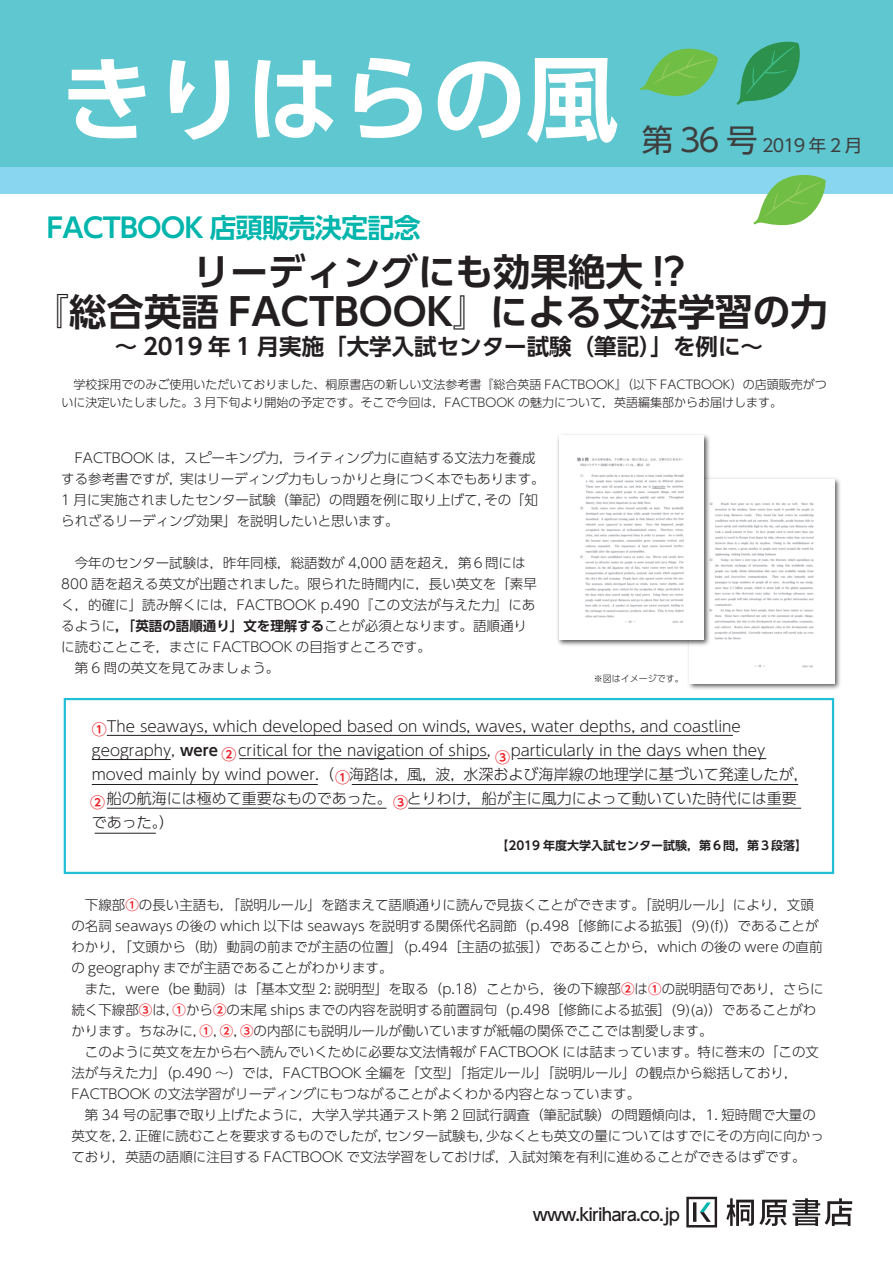
<style>
.page{position:relative;width:893px;height:1263px;background:#fff}
.page>*{position:absolute;margin:0;border:0;box-sizing:border-box;transform-origin:0 0}
.t1{font:700 93px "UD Shin Go Pro De";color:#fff}
.t2{font:700 37.5px/40.5px "UD Shin Go Pro De";color:#231f20;text-align:center}
.t3{font:31.5px "UD Shin Go Pro";color:#3e3e3f}
.t4{font:700 27px "UD Shin Go Pro De";letter-spacing:-.025em;color:#00b5ac}
.t5{font:700 22.5px "UD Shin Go Pro De";color:#231f20}
.t6{font:17.4px "UD Shin Go Pro";color:#3e3e3f}
.t7{font:500 16.8px "UD Shin Go Pro";letter-spacing:-.05em;color:#231f20}
.t8{font:300 15px/24px "UD Shin Go Pro";color:#231f20}
.t9{font:700 15px "UD Shin Go Pro De";color:#ee1d23}
.t10{font:300 13.5px/21px "UD Shin Go Pro";color:#231f20}
.t11{font:300 12px/18px "UD Shin Go Pro";color:#231f20}
.t12{font:700 12px "UD Shin Go Pro De";color:#231f20}
.t13{font:300 9px "UD Shin Go Pro";color:#231f20}
.s1{font-family:"UD Shin Go Pro De";font-weight:700}
.s2{font-family:"UD Shin Go Pro De";font-weight:700;color:#ee1d23}
</style>
<div class="page">
<div style="left:0;top:28px;width:893px;height:166px;background:#89d6f1"></div>
<div style="left:0;top:0;width:893px;height:166px;background:#5fc7cf"></div>
<svg style="left:686px;top:1197px;width:31px;height:30px"></svg>
<svg style="left:726px;top:1198px;width:126px;height:28px"></svg>
<svg style="left:640px;top:48px;width:78px;height:49px"></svg>
<svg style="left:736px;top:41px;width:64px;height:64px"></svg>
<svg style="left:753px;top:174px;width:73px;height:52px"></svg>
<img style="left:688px;top:478px;width:152px;height:211px">
<img style="left:690px;top:480px;width:144px;height:203px">
<img style="left:557px;top:434px;width:156px;height:214px">
<img style="left:559px;top:436px;width:145px;height:203px">
<hr style="left:107px;top:735px;width:626px;height:1px;background:#231f20">
<hr style="left:107px;top:808px;width:279px;height:1px;background:#231f20">
<hr style="left:239px;top:758px;width:249px;height:1px;background:#231f20">
<hr style="left:95px;top:833px;width:61px;height:1px;background:#231f20">
<hr style="left:517px;top:758px;width:249px;height:1px;background:#231f20">
<hr style="left:352px;top:784px;width:446px;height:1px;background:#231f20">
<hr style="left:408px;top:808px;width:393px;height:1px;background:#231f20">
<hr style="left:92px;top:784px;width:226px;height:1px;background:#231f20">
<div style="left:64px;top:698px;width:770px;height:176px;border:2px solid #23bfd7"></div>
<hr style="left:92px;top:759px;width:79px;height:1px;background:#231f20">
<h1 class="t1" style="left:60px;top:23px;width:560px">きりはらの風</h1>
<h3 class="t4" style="left:47px;top:206px;width:376px">FACTBOOK 店頭販売決定記念</h3>
<h3 class="t3" style="left:642px;top:114px;width:117px">第36号</h3>
<p class="t6" style="left:762px;top:131px;width:102px">2019 年 2 月</p>
<h2 class="t2" style="left:32px;top:250px;width:798px">リーディングにも効果絶大 !?<br>『総合英語 FACTBOOK』による文法学習の力</h2>
<h3 class="t5" style="left:115px;top:328px;width:650px">～ 2019 年 1 月実施「大学入試センター試験（筆記）」を例に～</h3>
<p class="t11" style="left:61px;top:375px;width:767px">　学校採用でのみご使用いただいておりました、桐原書店の新しい文法参考書『総合英語 FACTBOOK』（以下 FACTBOOK）の店頭販売がついに決定いたしました。3 月下旬より開始の予定です。そこで今回は，FACTBOOK の魅力について，英語編集部からお届けします。</p>
<p class="t10" style="left:61px;top:447px;width:485px">　FACTBOOK は，スピーキング力，ライティング力に直結する文法力を養成する参考書ですが，実はリーディング力もしっかりと身につく本でもあります。1 月に実施されましたセンター試験（筆記）の問題を例に取り上げて，その「知られざるリーディング効果」を説明したいと思います。</p>
<p class="t10" style="left:61px;top:552px;width:477px">　今年のセンター試験は，昨年同様，総語数が 4,000 語を超え，第６問には800 語を超える英文が出題されました。限られた時間内に，長い英文を「素早く，的確に」読み解くには，FACTBOOK p.490『この文法が与えた力』にあるように<span class="s1">，「英語の語順通り」文を理解する</span>ことが必須となります。語順通りに読むことこそ，まさに FACTBOOK の目指すところです。<br>　第 6 問の英文を見てみましょう。</p>
<p class="t13" style="left:594px;top:671px;width:91px">※図はイメージです。</p>
<p class="t8" style="left:92px;top:714px;width:651px;text-indent:15px">The seaways, which developed based on winds, waves, water depths, and coastline geography, <span class="s1">were</span></p>
<p class="t9" style="left:92px;top:717px;width:17px">①</p>
<p class="t8" style="left:92px;top:738px;width:718px;text-indent:419px">particularly in the days when they moved mainly by wind power.（ 海路は，風，波，水深および海岸線の地理学に基づいて発達したが，　船の航海には極めて重要なものであった。 とりわけ，船が主に風力によって動いていた時代には重要であった。）</p>
<p class="t12" style="left:496px;top:835px;width:312px">【2019 年度大学入試センター試験，第６問，第３段落】</p>
<p class="t8" style="left:238px;top:738px;width:254px">critical for the navigation of ships,</p>
<p class="t9" style="left:222px;top:742px;width:16px">②</p>
<p class="t9" style="left:495px;top:745px;width:16px">③</p>
<p class="t9" style="left:335px;top:765px;width:16px">①</p>
<p class="t9" style="left:90px;top:790px;width:16px">②</p>
<p class="t9" style="left:393px;top:790px;width:16px">③</p>
<p class="t10" style="left:71px;top:894px;width:754px">　下線部<span class="s2">①</span>の長い主語も，「説明ルール」を踏まえて語順通りに読んで見抜くことができます。「説明ルール」により，文頭の名詞 seaways の後の which 以下は seaways を説明する関係代名詞節（p.498［修飾による拡張］(9)(f)）であることがわかり，「文頭から（助）動詞の前までが主語の位置」（p.494［主語の拡張］）であることから，which の後の were の直前の geography までが主語であることがわかります。<br>　また，were（be 動詞）は「基本文型 2: 説明型」を取る（p.18）ことから，後の下線部<span class="s2">②</span>は<span class="s2">①</span>の説明語句であり，さらに続く下線部<span class="s2">③</span>は，<span class="s2">①</span>から<span class="s2">②</span>の末尾 ships までの内容を説明する前置詞句（p.498［修飾による拡張］(9)(a)）であることがわかります。ちなみに，<span class="s2">①</span>，<span class="s2">②</span>，<span class="s2">③</span>の内部にも説明ルールが働いていますが紙幅の関係でここでは割愛します。<br>　このように英文を左から右へ読んでいくために必要な文法情報が FACTBOOK には詰まっています。特に巻末の「この文法が与えた力」（p.490 ～）では，FACTBOOK 全編を「文型」「指定ルール」「説明ルール」の観点から総括しており，FACTBOOK の文法学習がリーディングにもつながることがよくわかる内容となっています。<br>　第 34 号の記事で取り上げたように，大学入学共通テスト第 2 回試行調査（筆記試験）の問題傾向は，1. 短時間で大量の英文を，2. 正確に読むことを要求するものでしたが，センター試験も，少なくとも英文の量についてはすでにその方向に向かっており，英語の語順に注目する FACTBOOK で文法学習をしておけば，入試対策を有利に進めることができるはずです。</p>
<p class="t7" style="left:533px;top:1201px;width:149px">www.kirihara.co.jp</p>
</div>
